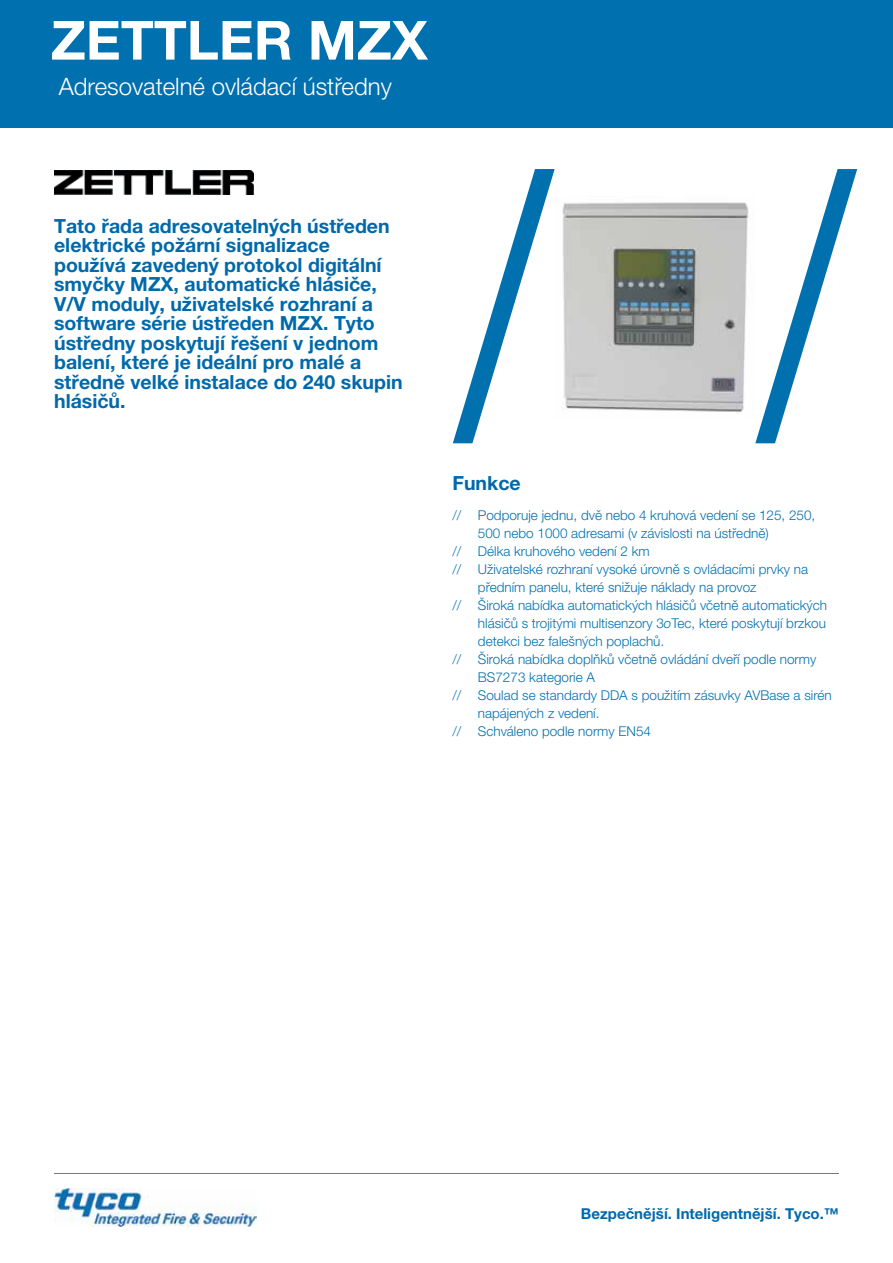
<style>
.page{position:relative;width:893px;height:1263px;background:#fff}
.page>*{position:absolute;margin:0;border:0;box-sizing:border-box;transform-origin:0 0}
.t1{font:700 54px "Helvetica Neue LT Pro";color:#fff}
.t2{font:300 24px "Helvetica Neue LT Pro";color:#fff}
.t3{font:700 19.5px/19.5px "Helvetica Neue LT Pro";color:#0069aa}
.t4{font:700 15px "Helvetica Neue LT Pro";color:#0069aa}
.t5{font:300 13.5px "Helvetica Neue LT Pro";color:#0070af}
.s1{font-style:italic}
</style>
<div class="page">
<div style="left:0;top:0;width:893px;height:128px;background:#0070af"></div>
<svg style="left:453px;top:169px;width:102px;height:274px"></svg>
<svg style="left:755px;top:169px;width:102px;height:274px"></svg>
<img style="left:562px;top:202px;width:187px;height:211px">
<img style="left:54px;top:170px;width:200px;height:24px">
<img style="left:54px;top:1188px;width:202px;height:39px">
<hr style="left:54px;top:1173px;width:785px;height:1px;background:#767b7f">
<h1 class="t1" style="left:51px;top:7px;width:378px">ZETTLER MZX</h1>
<h2 class="t2" style="left:59px;top:72px;width:334px">Adresovatelné ovládací ústředny</h2>
<p class="t3" style="left:54px;top:216px;width:350px">Tato řada adresovatelných ústředen elektrické požární signalizace používá zavedený protokol digitální smyčky MZX, automatické hlásiče,<br>V/V moduly, uživatelské rozhraní a software série ústředen MZX. Tyto ústředny poskytují řešení v jednom balení, které je ideální pro malé a středně velké instalace do 240 skupin hlásičů.</p>
<h3 class="t3" style="left:452px;top:473px;width:70px">Funkce</h3>
<p class="t5" style="left:452px;top:507px;width:364px">// Podporuje jednu, dvě nebo 4 kruhová vedení se 125, 250,</p>
<p class="t5" style="left:478px;top:525px;width:292px">500 nebo 1000 adresami (v závislosti na ústředně)</p>
<p class="t5" style="left:452px;top:543px;width:199px">// Délka kruhového vedení 2 km</p>
<p class="t5" style="left:452px;top:561px;width:357px">// Uživatelské rozhraní vysoké úrovně s ovládacími prvky na</p>
<p class="t5" style="left:478px;top:579px;width:280px">předním panelu, které snižuje náklady na provoz</p>
<p class="t5" style="left:452px;top:597px;width:376px">// Široká nabídka automatických hlásičů včetně automatických</p>
<p class="t5" style="left:478px;top:615px;width:350px">hlásičů s trojitými multisenzory 3<span class="s1">o</span>Tec, které poskytují brzkou</p>
<p class="t5" style="left:478px;top:633px;width:188px">detekci bez falešných poplachů.</p>
<p class="t5" style="left:452px;top:651px;width:365px">// Široká nabídka doplňků včetně ovládání dveří podle normy</p>
<p class="t5" style="left:478px;top:669px;width:119px">BS7273 kategorie A</p>
<p class="t5" style="left:452px;top:687px;width:381px">// Soulad se standardy DDA s použitím zásuvky AVBase a sirén</p>
<p class="t5" style="left:478px;top:705px;width:123px">napájených z vedení.</p>
<p class="t5" style="left:452px;top:723px;width:200px">// Schváleno podle normy EN54</p>
<p class="t4" style="left:581px;top:1204px;width:260px">Bezpečnější. Inteligentnější. Tyco.™</p>
</div>
